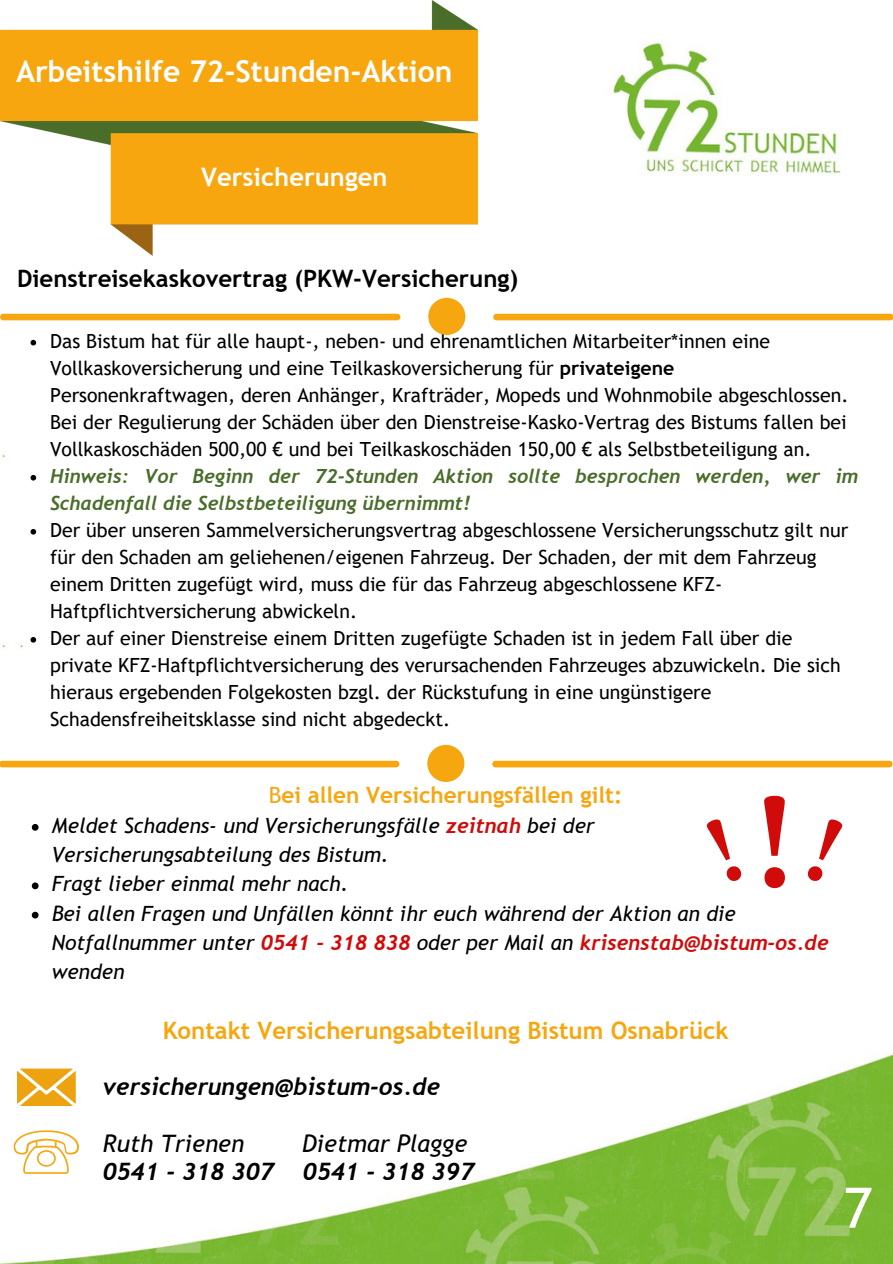
<style>
.page{position:relative;width:893px;height:1264px;background:#fff}
.page>*{position:absolute;margin:0;border:0;box-sizing:border-box;transform-origin:0 0}
.t1{font:55.65px "Trebuchet MS";color:#fff}
.t2{font:700 30px "Trebuchet MS";color:#fff}
.t3{font:700 25.5px "Trebuchet MS";color:#fff}
.t4{font:italic 700 24px/28.2px "Trebuchet";color:#000;text-align:right}
.t5{font:700 24px "Trebuchet MS";color:#f6a60f}
.t6{font:700 24px "Trebuchet MS";color:#000}
.t7{font:italic 24px "Trebuchet MS";color:#000}
.t8{font:700 22.5px "Trebuchet MS";color:#f6a60f}
.t9{font:italic 21px/29.2px "Trebuchet MS";color:#000}
.t10{font:19.5px/27px "Trebuchet MS";color:#000}
.t11{font:italic 700 19.5px/27px "Trebuchet";color:#496d2a}
.s1{font-weight:700}
.s2{font-weight:400}
.s3{font-family:"Trebuchet";font-weight:700;color:#d10a0a}
.s4{font-family:"Trebuchet MS";font-weight:400}
</style>
<div class="page">
<img style="left:0;top:29px;width:892px;height:1234px">
<img style="left:0;top:0;width:477px;height:255px">
<svg style="left:31px;top:340px;width:5px;height:5px"></svg>
<svg style="left:31px;top:475px;width:5px;height:5px"></svg>
<svg style="left:31px;top:529px;width:5px;height:5px"></svg>
<svg style="left:31px;top:637px;width:5px;height:5px"></svg>
<div style="left:493px;top:314px;width:399px;height:6px;background:#f6a60f;border-radius:3px"></div>
<div style="left:0;top:314px;width:400px;height:6px;background:#f6a60f;border-radius:3px"></div>
<div style="left:428px;top:298px;width:37px;height:37px;background:#f6a60f;border-radius:50%"></div>
<div style="left:492px;top:760px;width:400px;height:7px;background:#f6a60f;border-radius:3px"></div>
<div style="left:0;top:760px;width:399px;height:7px;background:#f6a60f;border-radius:3px"></div>
<div style="left:427px;top:745px;width:37px;height:37px;background:#f6a60f;border-radius:50%"></div>
<svg style="left:705px;top:795px;width:138px;height:93px"></svg>
<svg style="left:32px;top:824px;width:7px;height:6px"></svg>
<svg style="left:32px;top:882px;width:7px;height:7px"></svg>
<svg style="left:32px;top:911px;width:7px;height:7px"></svg>
<svg style="left:17px;top:1068px;width:59px;height:37px;background:#f0b541"></svg>
<svg style="left:13px;top:1130px;width:66px;height:43px"></svg>
<p class="t2" style="left:16px;top:54px;width:438px">Arbeitshilfe 72-Stunden-Aktion</p>
<h2 class="t3" style="left:201px;top:162px;width:188px">Versicherungen</h2>
<h1 class="t6" style="left:17px;top:264px;width:503px">Dienstreisekaskovertrag (PKW-Versicherung)</h1>
<h2 class="t10" style="left:50px;top:327px;width:799px">Das Bistum hat für alle haupt-, neben- und ehrenamtlichen Mitarbeiter*innen eine Vollkaskoversicherung und eine Teilkaskoversicherung für <span class="s1">privateigene </span>Personenkraftwagen, deren Anhänger, Krafträder, Mopeds und Wohnmobile abgeschlossen.<br>Bei der Regulierung der Schäden über den Dienstreise-Kasko-Vertrag des Bistums fallen bei Vollkaskoschäden 500,00 € und bei Teilkaskoschäden 150,00 € als Selbstbeteiligung an.</h2>
<h2 class="t11" style="left:50px;top:462px;width:809px">Hinweis: Vor Beginn der 72-Stunden Aktion sollte besprochen werden, wer im<br>Schadenfall die Selbstbeteiligung übernimmt!</h2>
<p class="t10" style="left:50px;top:516px;width:799px">Der über unseren Sammelversicherungsvertrag abgeschlossene Versicherungsschutz gilt nur für den Schaden am geliehenen/eigenen Fahrzeug. Der Schaden, der mit dem Fahrzeug einem Dritten zugefügt wird, muss die für das Fahrzeug abgeschlossene KFZ-Haftpflichtversicherung abwickeln.</p>
<p class="t10" style="left:50px;top:624px;width:792px">Der auf einer Dienstreise einem Dritten zugefügte Schaden ist in jedem Fall über die private KFZ-Haftpflichtversicherung des verursachenden Fahrzeuges abzuwickeln. Die sich hieraus ergebenden Folgekosten bzgl. der Rückstufung in eine ungünstigere Schadensfreiheitsklasse sind nicht abgedeckt.</p>
<p class="t8" style="left:269px;top:781px;width:355px"><span class="s2">B</span>ei allen Versicherungsfällen gilt:</p>
<p class="t9" style="left:52px;top:810px;width:544px">Meldet Schadens- und Versicherungsfälle <span class="s3">zeitnah</span> bei der<br>Versicherungsabteilung des Bistum.</p>
<p class="t9" style="left:52px;top:869px;width:298px">Fragt lieber einmal mehr nach.</p>
<p class="t9" style="left:52px;top:898px;width:778px">Bei allen Fragen und Unfällen könnt ihr euch während der Aktion an die<br>Notfallnummer unter <span class="s3">0541 - 318 838</span> oder per Mail an <span class="s3">krisenstab@bistum-os.de </span>wenden</p>
<h4 class="t5" style="left:163px;top:1016px;width:567px">Kontakt Versicherungsabteilung Bistum Osnabrück</h4>
<p class="t4" style="left:103px;top:1072px;width:338px">versicherungen@bistum-os.de</p>
<p class="t7" style="left:103px;top:1128px;width:143px">Ruth Trienen</p>
<p class="t4" style="left:103px;top:1128px;width:373px"><span class="s4">Dietmar Plagge<br></span>0541 - 318 307 0541 - 318 397</p>
<h2 class="t1" style="left:843px;top:1175px;width:31px">7</h2>
</div>
